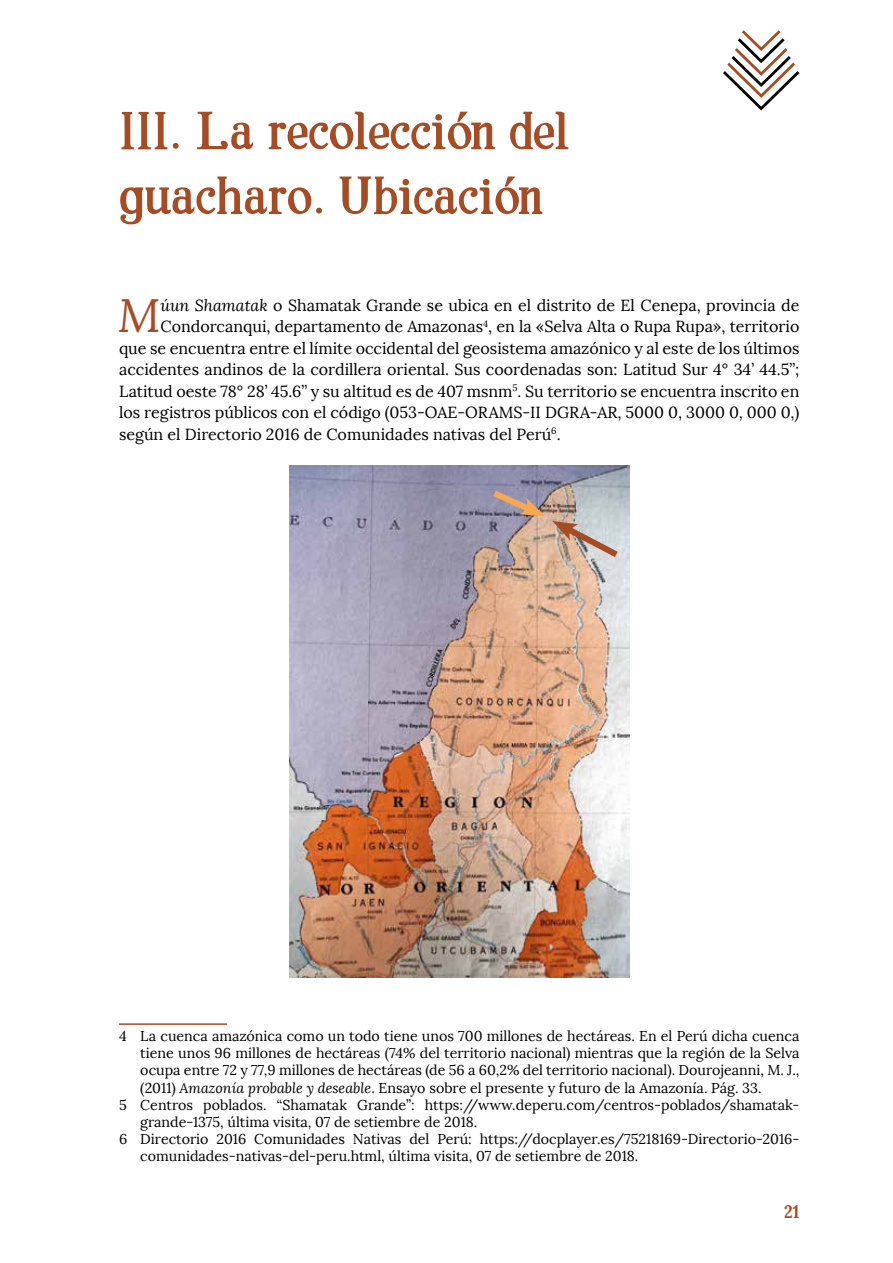
<style>
.page{position:relative;width:893px;height:1263px;background:#fff}
.page>*{position:absolute;margin:0;border:0;box-sizing:border-box;transform-origin:0 0}
.t1{font:700 54px/64.8px "Amaznica Std";color:#a74b24}
.t2{font:italic 46.65px "Lora";color:#a74b24}
.t3{font:700 18px "Lora";color:#a74b24;scale:.9 1}
.t4{font:16.05px "Lora";color:#000}
.t5{font:14.25px "Lora";color:#000}
.s1{font-style:italic}
</style>
<div class="page">
<svg style="left:723px;top:30px;width:77px;height:81px"></svg>
<img style="left:289px;top:465px;width:340px;height:512px">
<hr style="left:119px;top:1023px;width:108px;height:2px;background:#a74b24">
<svg style="left:552px;top:520px;width:72px;height:42px;background:#c6b2a6"></svg>
<svg style="left:487px;top:485px;width:58px;height:33px;background:#a19094"></svg>
<h1 class="t1" style="left:119px;top:97px;width:452px">III. La recolección del guacharo. Ubicación</h1>
<h2 class="t2" style="left:118px;top:287px;width:44px">M</h2>
<p class="t4" style="left:160px;top:295px;width:640px"><span class="s1">úun Shamatak</span> o Shamatak Grande se ubica en el distrito de El Cenepa, provincia de</p>
<p class="t4" style="left:160px;top:317px;width:640px">Condorcanqui, departamento de Amazonas<sup>4</sup>, en la «Selva Alta o Rupa Rupa», territorio</p>
<p class="t4" style="left:119px;top:338px;width:682px">que se encuentra entre el límite occidental del geosistema amazónico y al este de los últimos</p>
<p class="t4" style="left:119px;top:360px;width:682px">accidentes andinos de la cordillera oriental. Sus coordenadas son: Latitud Sur 4° 34’ 44.5’’;</p>
<p class="t4" style="left:119px;top:381px;width:682px">Latitud oeste 78° 28’ 45.6’’ y su altitud es de 407 msnm<sup>5</sup>. Su territorio se encuentra inscrito en</p>
<p class="t4" style="left:119px;top:403px;width:682px">los registros públicos con el código (053-OAE-ORAMS-II DGRA-AR, 5000 0, 3000 0, 000 0,)</p>
<p class="t4" style="left:119px;top:424px;width:443px">según el Directorio 2016 de Comunidades nativas del Perú<sup>6</sup>.</p>
<p class="t5" style="left:119px;top:1027px;width:682px">4 La cuenca amazónica como un todo tiene unos 700 millones de hectáreas. En el Perú dicha cuenca</p>
<p class="t5" style="left:140px;top:1044px;width:661px">tiene unos 96 millones de hectáreas (74% del territorio nacional) mientras que la región de la Selva</p>
<p class="t5" style="left:140px;top:1062px;width:661px">ocupa entre 72 y 77,9 millones de hectáreas (de 56 a 60,2% del territorio nacional). Dourojeanni, M. J.,</p>
<p class="t5" style="left:140px;top:1079px;width:623px">(2011) <span class="s1">Amazonía probable y deseable</span>. Ensayo sobre el presente y futuro de la Amazonía. Pág. 33.</p>
<p class="t5" style="left:119px;top:1096px;width:682px">5 Centros poblados. “Shamatak Grande”: https://www.deperu.com/centros-poblados/shamatak-</p>
<p class="t5" style="left:140px;top:1113px;width:339px">grande-1375, última visita, 07 de setiembre de 2018.</p>
<p class="t5" style="left:119px;top:1130px;width:682px">6 Directorio 2016 Comunidades Nativas del Perú: https://docplayer.es/75218169-Directorio-2016-</p>
<p class="t5" style="left:140px;top:1147px;width:500px">comunidades-nativas-del-peru.html, última visita, 07 de setiembre de 2018.</p>
<p class="t3" style="left:784px;top:1200px;width:18px">21</p>
</div>
